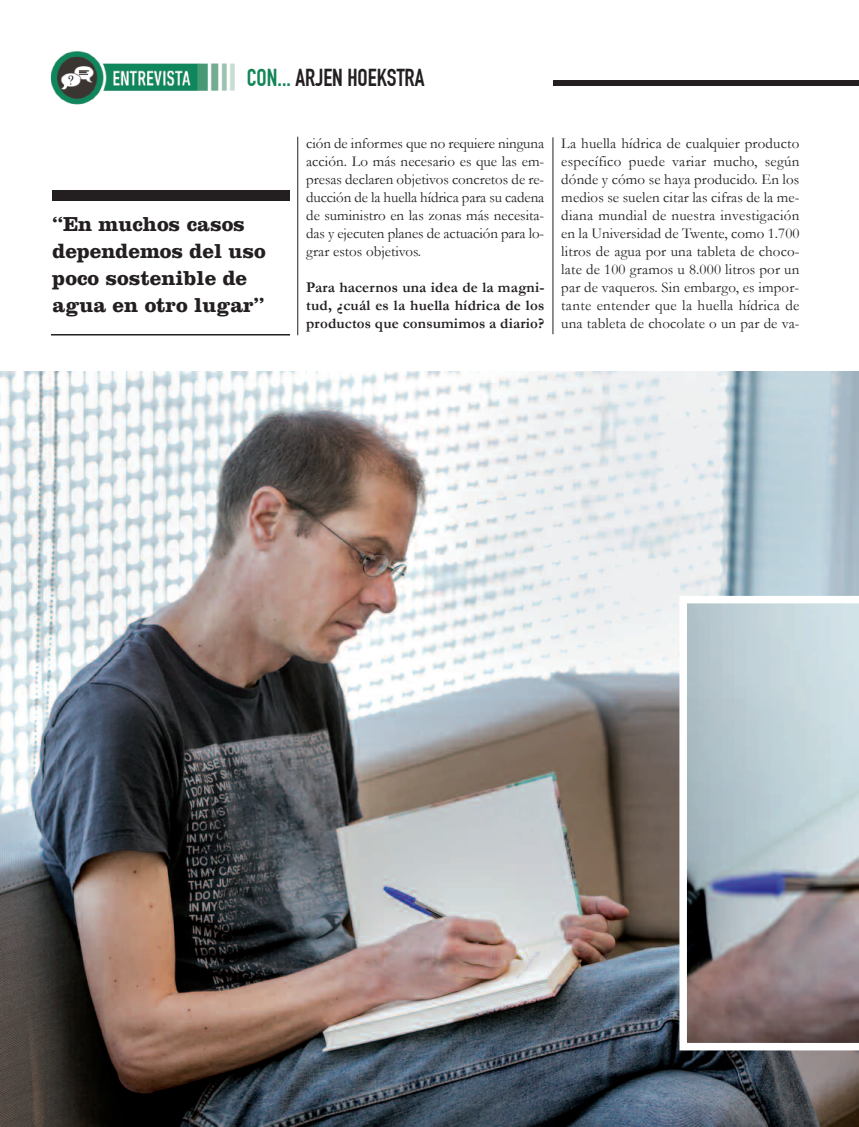
<style>
.page{position:relative;width:859px;height:1127px;background:#fff}
.page>*{position:absolute;margin:0;border:0;box-sizing:border-box;transform-origin:0 0}
.t1{font:700 24px "DIN Condensed";color:#231f20}
.t2{font:700 21px/27px "Clarendon";color:#231f20}
.t3{font:15px/18px "Garamond";color:#231f20;text-align:justify}
.t4{font:700 15px/18px "Garamond";letter-spacing:.01em;color:#231f20;text-align:justify}
.s1{color:#148557}
</style>
<div class="page">
<hr style="left:297px;top:137px;width:1px;height:198px;background:#231f20">
<hr style="left:553px;top:137px;width:1px;height:197px;background:#231f20">
<img style="left:0;top:371px;width:858px;height:756px">
<div style="left:53px;top:190px;width:237px;height:11px;background:#231f20"></div>
<hr style="left:51px;top:334px;width:239px;height:1px;background:#231f20">
<img style="left:50px;top:51px;width:184px;height:54px">
<div style="left:553px;top:81px;width:306px;height:5px;background:#231f20"></div>
<svg style="left:679px;top:596px;width:180px;height:454px;background:#acb1b6"></svg>
<h1 class="t1" style="left:247px;top:69px;width:179px"><span class="s1">CON...</span> ARJEN HOEkSTRA</h1>
<h2 class="t2" style="left:53px;top:213px;width:215px">“En muchos casos dependemos del uso poco sostenible de agua en otro lugar”</h2>
<p class="t3" style="left:306px;top:135px;width:240px">ción de informes que no requiere ninguna acción. Lo más necesario es que las em&shy;presas declaren objetivos concretos de re&shy;ducción de la huella hídrica para su cadena de suministro en las zonas más necesita&shy;das y ejecuten planes de actuación para lo&shy;grar estos objetivos.</p>
<p class="t4" style="left:306px;top:279px;width:240px">Para hacernos una idea de la magni&shy;tud, ¿cuál es la huella hídrica de los productos que consumimos a diario?</p>
<p class="t3" style="left:561px;top:135px;width:240px">La huella hídrica de cualquier producto específico puede variar mucho, según dónde y cómo se haya producido. En los medios se suelen citar las cifras de la me&shy;diana mundial de nuestra investigación en la Universidad de Twente, como 1.700 litros de agua por una tableta de choco&shy;late de 100 gramos u 8.000 litros por un par de vaqueros. Sin embargo, es impor&shy;tante entender que la huella hídrica de una tableta de chocolate o un par de va-</p>
</div>
